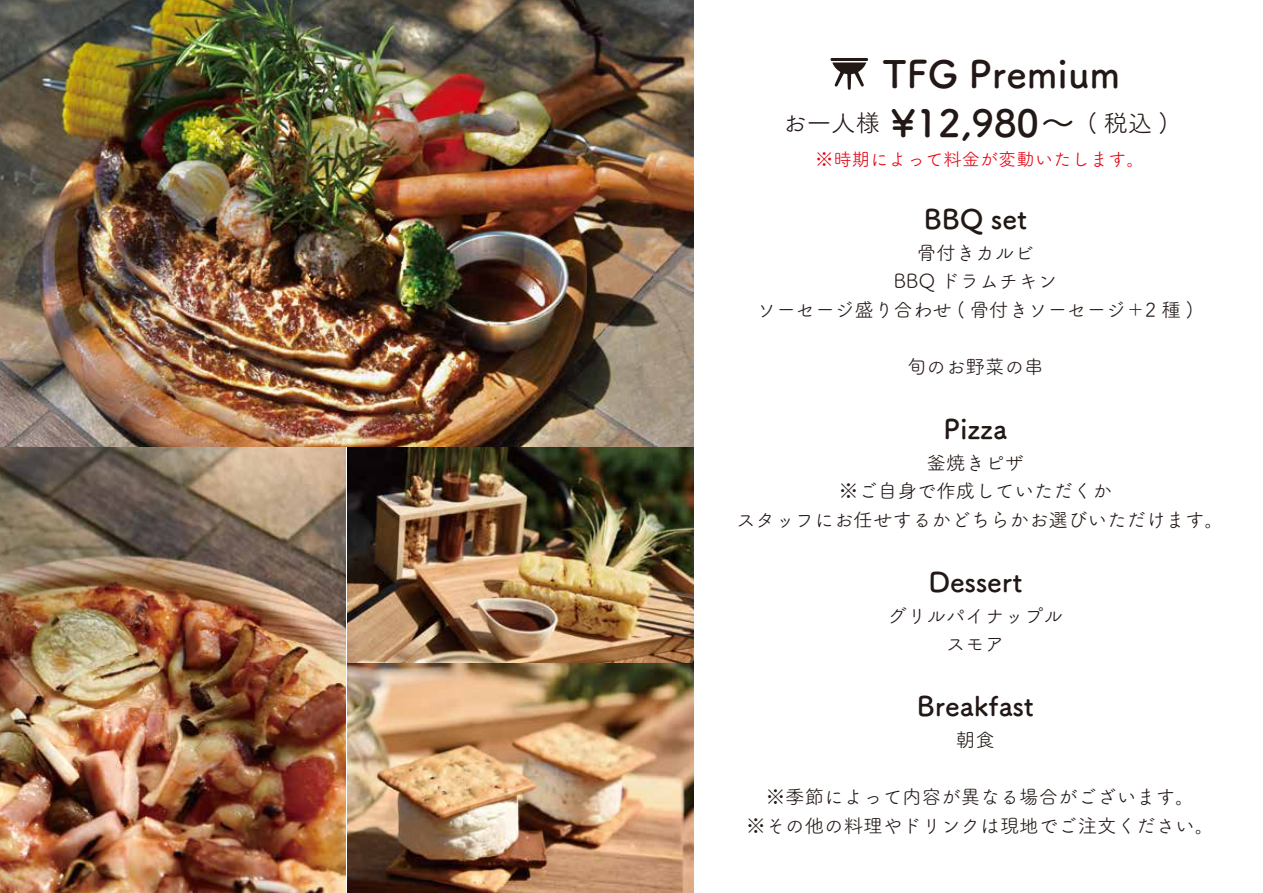
<style>
.page{position:relative;width:1263px;height:893px;background:#fff}
.page>*{position:absolute;margin:0;border:0;box-sizing:border-box;transform-origin:0 0}
.t1{font:700 37.5px "Tsuku A Rd Gothic";color:#221815}
.t2{font:700 27px "Tsuku A Rd Gothic";color:#221815}
.t3{font:24.45px "Tsuku A Rd Gothic";color:#221815}
.t4{font:19.5px/28.5px "Tsuku A Rd Gothic";color:#221815;text-align:center}
.t5{font:18.3px "Tsuku A Rd Gothic";color:#e60012}
.s1{font-weight:700;font-size:37.5px}
</style>
<div class="page">
<svg style="left:830px;top:58px;width:38px;height:32px"></svg>
<img style="left:347px;top:446px;width:346px;height:447px">
<img style="left:0;top:446px;width:346px;height:447px">
<img style="left:0;top:0;width:693px;height:446px">
<h1 class="t1" style="left:882px;top:45px;width:239px">TFG Premium</h1>
<p class="t3" style="left:782px;top:105px;width:387px">お一人様 <span class="s1">¥12,980～</span> ( 税込 )</p>
<p class="t5" style="left:815px;top:145px;width:331px">※時期によって料金が変動いたします。</p>
<h2 class="t2" style="left:924px;top:198px;width:105px">BBQ set</h2>
<p class="t4" style="left:757px;top:237px;width:438px">骨付きカルビ<br>BBQ ドラムチキン<br>ソーセージ盛り合わせ ( 骨付きソーセージ＋2 種 )</p>
<p class="t4" style="left:907px;top:351px;width:138px">旬のお野菜の串</p>
<h2 class="t2" style="left:943px;top:408px;width:65px">Pizza</h2>
<p class="t4" style="left:736px;top:447px;width:489px">釜焼きピザ<br>※ご自身で作成していただくか<br>スタッフにお任せするかどちらかお選びいただけます。</p>
<h2 class="t2" style="left:928px;top:561px;width:95px">Dessert</h2>
<p class="t4" style="left:888px;top:600px;width:177px">グリルパイナップルスモア</p>
<h2 class="t2" style="left:917px;top:685px;width:119px">Breakfast</h2>
<p class="t4" style="left:956px;top:724px;width:40px">朝食</p>
<p class="t4" style="left:746px;top:781px;width:469px">※季節によって内容が異なる場合がございます。<br>※その他の料理やドリンクは現地でご注文ください。</p>
</div>
